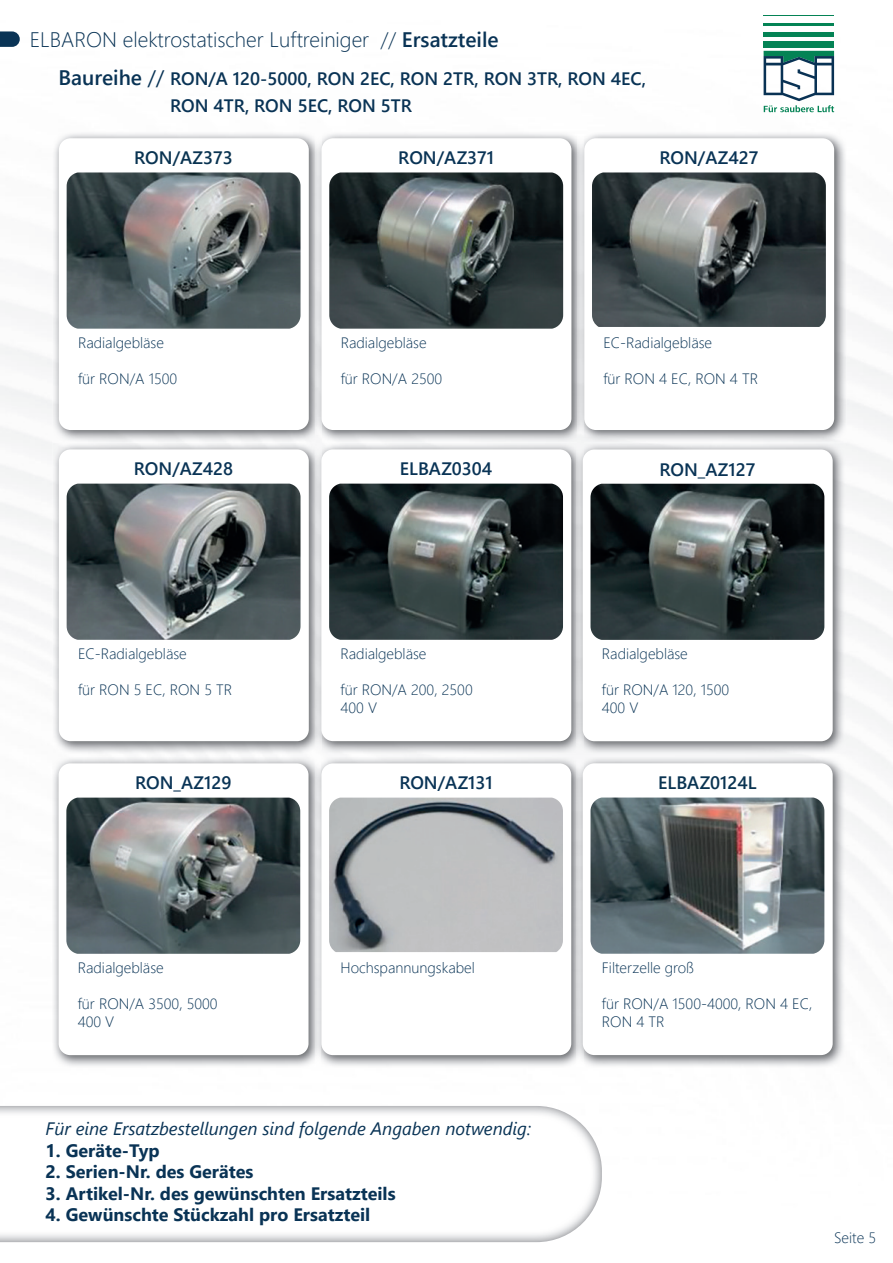
<style>
.page{position:relative;width:893px;height:1263px;background:#fff}
.page>*{position:absolute;margin:0;border:0;box-sizing:border-box;transform-origin:0 0}
.t1{font:300 21px "Segoe UI";color:#093355}
.t2{font:600 18px/26.7px "Segoe UI";color:#093355}
.t3{font:700 18px "Segoe UI";color:#093355}
.t4{font:italic 18px "Segoe UI";color:#093355}
.t5{font:600 18px "Segoe UI";color:#093351}
.t6{font:300 15px/18px "Segoe UI";color:#093355}
.s1{font-weight:600}
.s2{font-size:21px}
.s3{font-weight:400;font-size:21px}
</style>
<div class="page">
<img style="left:0;top:15px;width:893px;height:1228px">
<hr style="left:764px;top:15px;width:70px;height:1px;background:#048355">
<hr style="left:764px;top:23px;width:70px;height:3px;background:#048355">
<hr style="left:764px;top:33px;width:70px;height:4px;background:#048355">
<div style="left:764px;top:41px;width:70px;height:7px;background:#048355"></div>
<svg style="left:764px;top:51px;width:70px;height:61px"></svg>
<img style="left:53px;top:132px;width:262px;height:622px">
<div style="left:59px;top:138px;width:250px;height:292px;background:#fff;border-radius:12px"></div>
<img style="left:67px;top:172px;width:233px;height:157px">
<img style="left:321px;top:132px;width:257px;height:622px">
<img style="left:315px;top:132px;width:6px;height:622px">
<div style="left:322px;top:138px;width:249px;height:292px;background:#fff;border-radius:12px"></div>
<img style="left:329px;top:172px;width:234px;height:157px">
<img style="left:584px;top:132px;width:262px;height:311px">
<img style="left:578px;top:132px;width:6px;height:311px">
<div style="left:584px;top:138px;width:250px;height:292px;background:#fff;border-radius:12px"></div>
<img style="left:592px;top:172px;width:234px;height:155px">
<div style="left:59px;top:449px;width:250px;height:292px;background:#fff;border-radius:12px"></div>
<img style="left:67px;top:484px;width:233px;height:156px">
<div style="left:321px;top:449px;width:250px;height:292px;background:#fff;border-radius:12px"></div>
<img style="left:329px;top:484px;width:234px;height:156px">
<img style="left:584px;top:443px;width:261px;height:311px">
<img style="left:576px;top:443px;width:8px;height:311px">
<div style="left:583px;top:449px;width:250px;height:292px;background:#fff;border-radius:12px"></div>
<img style="left:590px;top:484px;width:234px;height:156px">
<img style="left:52px;top:757px;width:263px;height:311px">
<div style="left:59px;top:763px;width:250px;height:292px;background:#fff;border-radius:12px"></div>
<img style="left:66px;top:798px;width:234px;height:156px">
<img style="left:321px;top:757px;width:255px;height:311px">
<img style="left:315px;top:757px;width:6px;height:311px">
<div style="left:321px;top:763px;width:250px;height:292px;background:#fff;border-radius:12px"></div>
<img style="left:329px;top:798px;width:234px;height:154px">
<svg style="left:0;top:31px;width:20px;height:16px"></svg>
<img style="left:0;top:1106px;width:602px;height:136px">
<img style="left:584px;top:757px;width:261px;height:311px">
<img style="left:576px;top:757px;width:8px;height:311px">
<div style="left:583px;top:763px;width:250px;height:292px;background:#fff;border-radius:12px"></div>
<img style="left:590px;top:797px;width:234px;height:157px">
<h1 class="t1" style="left:30px;top:31px;width:470px">ELBARON elektrostatischer Luftreiniger // <span class="s1">Ersatzteile</span></h1>
<p class="t2" style="left:170px;top:67px;width:477px;text-indent:-111px"><span class="s2">Baureihe</span> <span class="s3">//</span> RON/A 120-5000, RON 2EC, RON 2TR, RON 3TR, RON 4EC,<br>RON 4TR, RON 5EC, RON 5TR</p>
<p class="t5" style="left:134px;top:151px;width:100px">RON/AZ373</p>
<p class="t2" style="left:398px;top:146px;width:97px">RON/AZ371</p>
<p class="t2" style="left:659px;top:146px;width:100px">RON/AZ427</p>
<p class="t6" style="left:78px;top:332px;width:87px">Radialgebläse</p>
<p class="t6" style="left:78px;top:371px;width:101px">für RON/A 1500</p>
<p class="t2" style="left:134px;top:457px;width:101px">RON/AZ428</p>
<p class="t6" style="left:78px;top:643px;width:110px">EC-Radialgebläse</p>
<p class="t6" style="left:78px;top:682px;width:156px">für RON 5 EC, RON 5 TR</p>
<p class="t2" style="left:135px;top:771px;width:98px">RON_AZ129</p>
<p class="t6" style="left:78px;top:957px;width:87px">Radialgebläse</p>
<p class="t6" style="left:78px;top:996px;width:141px">für RON/A 3500, 5000<br>400 V</p>
<p class="t6" style="left:341px;top:332px;width:87px">Radialgebläse</p>
<p class="t6" style="left:341px;top:371px;width:103px">für RON/A 2500</p>
<p class="t2" style="left:400px;top:457px;width:94px">ELBAZ0304</p>
<p class="t6" style="left:341px;top:643px;width:87px">Radialgebläse</p>
<p class="t6" style="left:341px;top:682px;width:134px">für RON/A 200, 2500<br>400 V</p>
<p class="t2" style="left:399px;top:771px;width:95px">RON/AZ131</p>
<p class="t6" style="left:340px;top:960px;width:136px">Hochspannungskabel</p>
<p class="t4" style="left:46px;top:1121px;width:487px">Für eine Ersatzbestellungen sind folgende Angaben notwendig:</p>
<p class="t3" style="left:46px;top:1143px;width:116px">1. Geräte-Typ</p>
<p class="t3" style="left:46px;top:1165px;width:209px">2. Serien-Nr. des Gerätes</p>
<p class="t3" style="left:46px;top:1186px;width:351px">3. Artikel-Nr. des gewünschten Ersatzteils</p>
<p class="t3" style="left:46px;top:1208px;width:326px">4. Gewünschte Stückzahl pro Ersatzteil</p>
<p class="t6" style="left:603px;top:332px;width:110px">EC-Radialgebläse</p>
<p class="t6" style="left:603px;top:371px;width:156px">für RON 4 EC, RON 4 TR</p>
<p class="t2" style="left:659px;top:458px;width:97px">RON_AZ127</p>
<p class="t6" style="left:602px;top:643px;width:87px">Radialgebläse</p>
<p class="t6" style="left:602px;top:682px;width:129px">für RON/A 120, 1500<br>400 V</p>
<p class="t5" style="left:658px;top:776px;width:100px">ELBAZ0124L</p>
<p class="t6" style="left:602px;top:960px;width:94px">Filterzelle groß</p>
<p class="t6" style="left:602px;top:993px;width:212px">für RON/A 1500-4000, RON 4 EC,<br>RON 4 TR</p>
<p class="t6" style="left:834px;top:1230px;width:43px">Seite 5</p>
</div>
